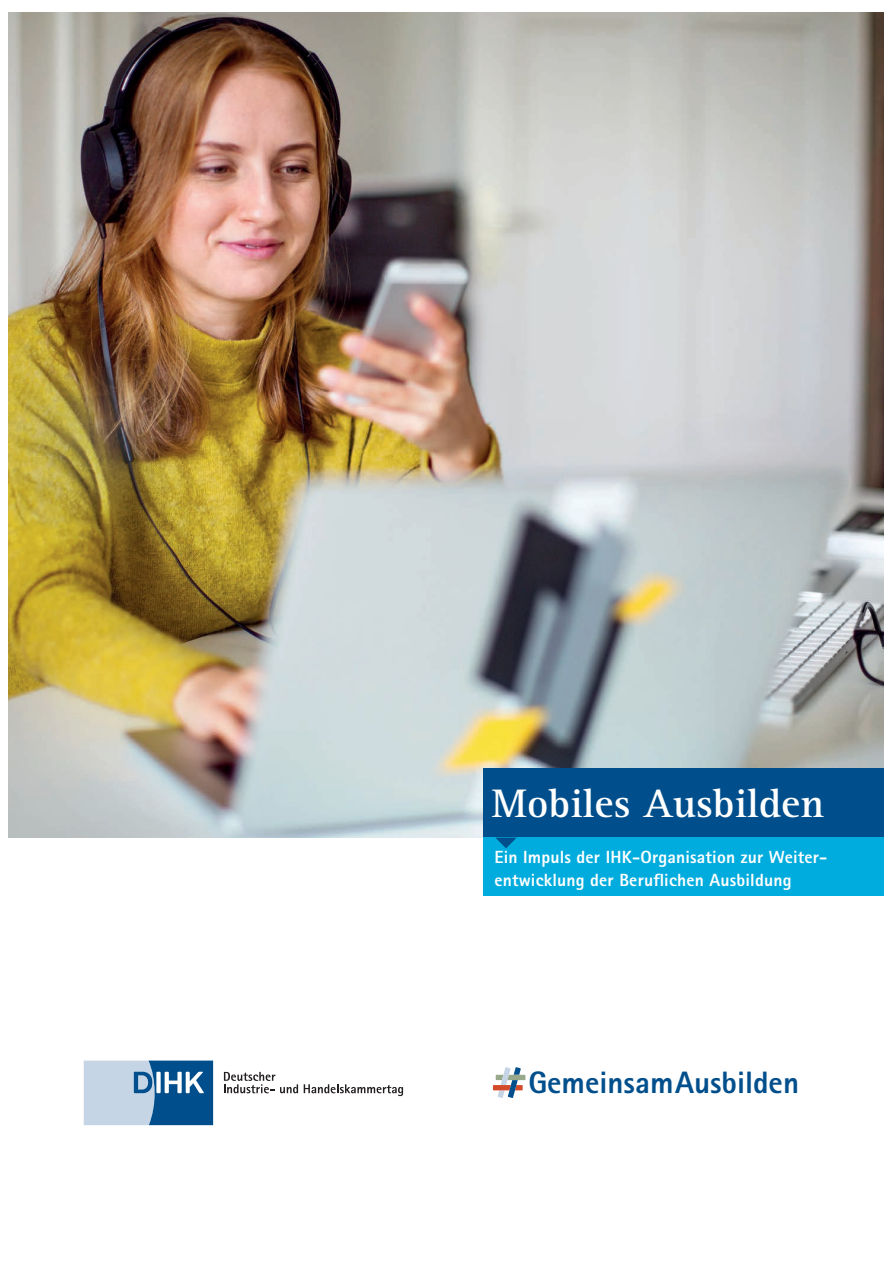
<style>
.page{position:relative;width:893px;height:1263px;background:#fff}
.page>*{position:absolute;margin:0;border:0;box-sizing:border-box;transform-origin:0 0}
.t1{font:700 41.1px "Agfa Rotis Serif";letter-spacing:.005em;color:#fff}
.t2{font:800 31.05px "Agfa Rotis Sans Serif";color:#004f8c}
.t3{font:800 17.7px/23.5px "Agfa Rotis Sans Serif";letter-spacing:.01em;color:#fff}
</style>
<div class="page">
<img style="left:9px;top:13px;width:875px;height:825px">
<svg style="left:304px;top:1084px;width:99px;height:12px"></svg>
<svg style="left:224px;top:1072px;width:74px;height:21px"></svg>
<svg style="left:84px;top:1061px;width:129px;height:64px;background:#739dbf"></svg>
<svg style="left:493px;top:1067px;width:32px;height:31px"></svg>
<div style="left:484px;top:768px;width:400px;height:70px;background:#004f8c"></div>
<div style="left:484px;top:838px;width:400px;height:58px;background:#00acdd"></div>
<svg style="left:496px;top:838px;width:20px;height:10px"></svg>
<h1 class="t1" style="left:492px;top:779px;width:334px">Mobiles Ausbilden</h1>
<p class="t3" style="left:494px;top:847px;width:335px">Ein Impuls der IHK-Organisation zur Weiter&shy;entwicklung der Beruflichen Ausbildung</p>
<h2 class="t2" style="left:528px;top:1071px;width:272px">GemeinsamAusbilden</h2>
</div>
